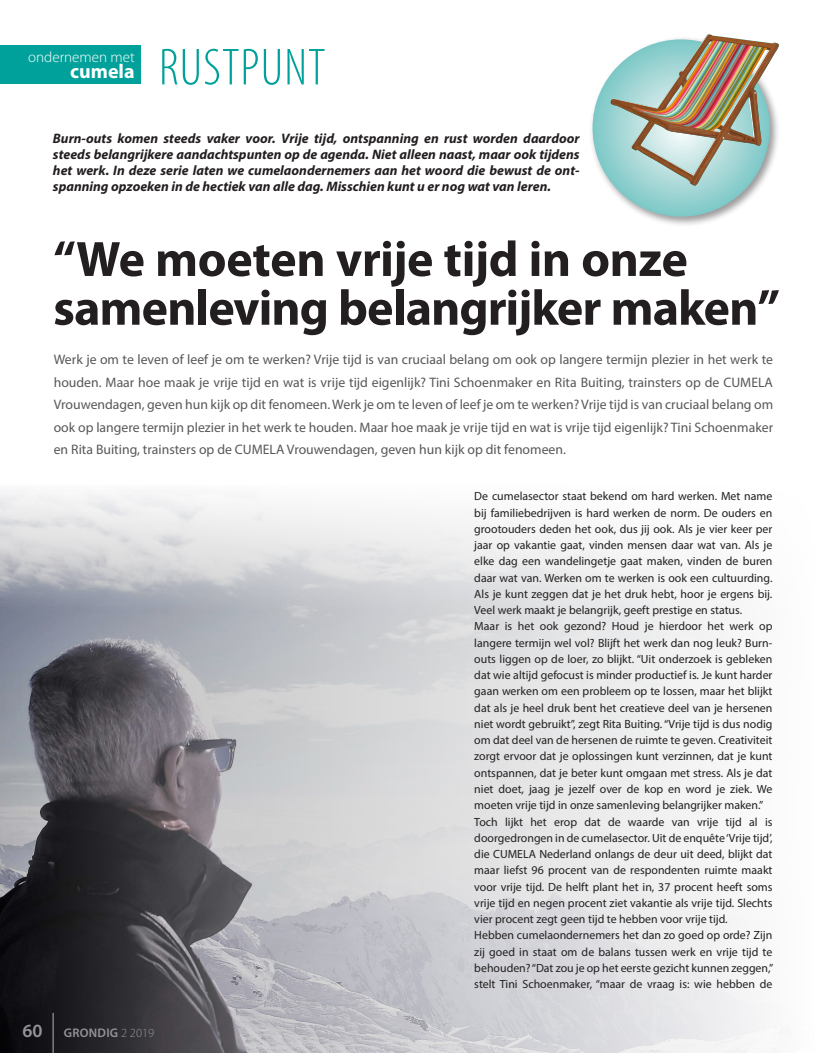
<style>
.page{position:relative;width:815px;height:1053px;background:#fff}
.page>*{position:absolute;margin:0;border:0;box-sizing:border-box;transform-origin:0 0}
.Rubriek_Cumela{font:300 condensed 52.5px "Myriad Pro";letter-spacing:.02em;color:#00a19a}
.Kop{font:700 50px/48.8px "Myriad Pro";letter-spacing:-.02em;color:#231f20}
.t1{font:700 20px "Myriad Pro";color:#fff}
.t2{font:600 18.75px "Myriad Pro";color:#939598}
.t3{font:300 15px "Myriad Pro";color:#fff}
.Introtekst{font:13.75px/22.5px "Myriad Pro";color:#57585a;text-align:justify}
.Kopje_kader{font:italic 700 13.75px/16.2px "Myriad Pro";color:#231f20;text-align:justify}
.t4{font:600 12.5px "Myriad Pro";letter-spacing:.02em;color:#939598}
.Platte_tekst{font:11.88px/16.2px "Myriad Pro";color:#231f20;text-align:justify}
.s1{font-weight:300}
</style>
<div class="page">
<img style="left:0;top:489px;width:780px;height:563px">
<hr style="left:53px;top:1012px;width:1px;height:40px;background:#939598">
<div style="left:0;top:45px;width:141px;height:39px;background:#00a19a"></div>
<div style="left:589px;top:36px;width:191px;height:191px;background:#231f20;opacity:.45"></div>
<svg style="left:593px;top:39px;width:177px;height:178px;background:#8bcdcc"></svg>
<img style="left:610px;top:34px;width:170px;height:152px">
<p class="t3" style="left:28px;top:49px;width:108px">ondernemen met</p>
<p class="t1" style="left:70px;top:58px;width:66px">cumela</p>
<p class="Rubriek_Cumela" style="left:159px;top:36px;width:168px">RUSTPUNT</p>
<p class="Kopje_kader" style="left:53px;top:129px;width:528px">Burn-outs komen steeds vaker voor. Vrije tijd, ontspanning en rust worden daardoor steeds belangrijkere aandachtspunten op de agenda. Niet alleen naast, maar ook tijdens het werk. In deze serie laten we cumelaondernemers aan het woord die bewust de ont&shy;spanning opzoeken in de hectiek van alle dag. Misschien kunt u er nog wat van leren.</p>
<p class="Kop" style="left:53px;top:233px;width:728px">“We moeten vrije tijd in onze samenleving belangrijker maken”</p>
<p class="Introtekst" style="left:54px;top:348px;width:721px">Werk je om te leven of leef je om te werken? Vrije tijd is van cruciaal belang om ook op langere termijn plezier in het werk te houden. Maar hoe maak je vrije tijd en wat is vrije tijd eigenlijk? Tini Schoenmaker en Rita Buiting, trainsters op de CUMELA Vrouwendagen, geven hun kijk op dit fenomeen. Werk je om te leven of leef je om te werken? Vrije tijd is van cruciaal belang om ook op langere termijn plezier in het werk te houden. Maar hoe maak je vrije tijd en wat is vrije tijd eigenlijk? Tini Schoenmaker en Rita Buiting, trainsters op de CUMELA Vrouwendagen, geven hun kijk op dit fenomeen.</p>
<p class="Platte_tekst" style="left:474px;top:488px;width:300px">De cumelasector staat bekend om hard werken. Met name bij familiebedrijven is hard werken de norm. De ouders en grootouders deden het ook, dus jij ook. Als je vier keer per jaar op vakantie gaat, vinden mensen daar wat van. Als je elke dag een wandelingetje gaat maken, vinden de buren daar wat van. Werken om te werken is ook een cultuurding.<br>Als je kunt zeggen dat je het druk hebt, hoor je ergens bij.<br>Veel werk maakt je belangrijk, geeft prestige en status.</p>
<p class="Platte_tekst" style="left:474px;top:618px;width:300px">Maar is het ook gezond? Houd je hierdoor het werk op langere termijn wel vol? Blijft het werk dan nog leuk? Burn&shy;outs liggen op de loer, zo blijkt. “Uit onderzoek is gebleken dat wie altijd gefocust is minder productief is. Je kunt harder gaan werken om een probleem op te lossen, maar het blijkt dat als je heel druk bent het creatieve deel van je hersenen niet wordt gebruikt”, zegt Rita Buiting. “Vrije tijd is dus nodig om dat deel van de hersenen de ruimte te geven. Creativiteit zorgt ervoor dat je oplossingen kunt verzinnen, dat je kunt ontspannen, dat je beter kunt omgaan met stress. Als je dat niet doet, jaag je jezelf over de kop en word je ziek. We moeten vrije tijd in onze samenleving belangrijker maken.”</p>
<p class="Platte_tekst" style="left:474px;top:813px;width:300px">Toch lijkt het erop dat de waarde van vrije tijd al is doorgedrongen in de cumelasector. Uit de enquête ‘Vrije tijd’, die CUMELA Nederland onlangs de deur uit deed, blijkt dat maar liefst 96 procent van de respondenten ruimte maakt voor vrije tijd. De helft plant het in, 37 procent heeft soms vrije tijd en negen procent ziet vakantie als vrije tijd. Slechts vier procent zegt geen tijd te hebben voor vrije tijd.</p>
<p class="Platte_tekst" style="left:474px;top:926px;width:301px">Hebben cumelaondernemers het dan zo goed op orde? Zijn zij goed in staat om de balans tussen werk en vrije tijd te behouden? “Dat zou je op het eerste gezicht kunnen zeggen,” stelt Tini Schoenmaker, “maar de vraag is: wie hebben de</p>
<p class="t2" style="left:22px;top:1018px;width:22px">60</p>
<p class="t4" style="left:64px;top:1024px;width:92px">GRONDIG <span class="s1">2 2019</span></p>
</div>
